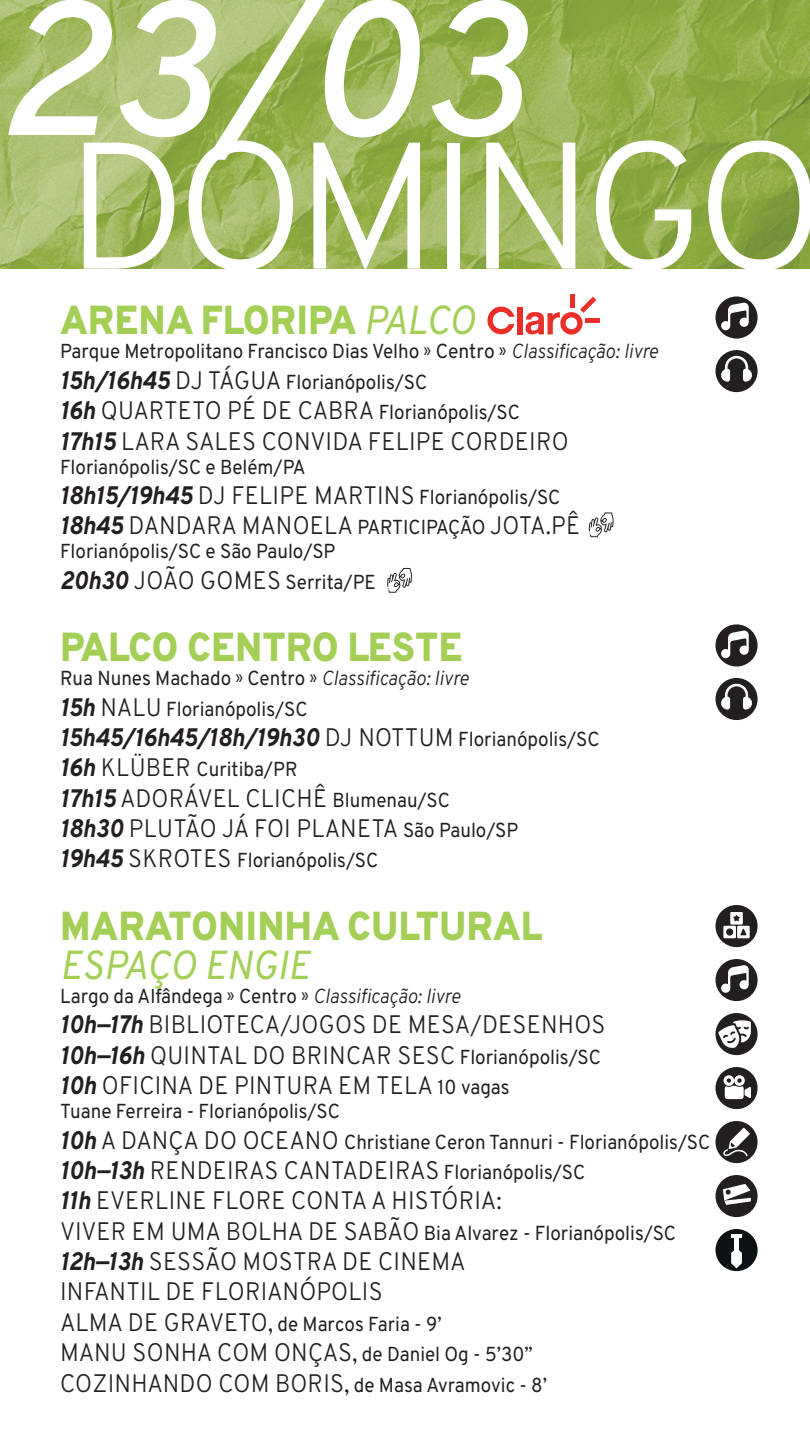
<style>
.page{position:relative;width:810px;height:1440px;background:#fff}
.page>*{position:absolute;margin:0;border:0;box-sizing:border-box;transform-origin:0 0}
.t1{font:italic 600 190.43px "Overpass";color:#fff}
.t2{font:300 180px "Overpass";letter-spacing:-.06em;color:#fff}
.t3{font:800 40.5px "Overpass";color:#a3cf57;scale:.93 1}
.t4{font:italic 40.5px "Overpass";letter-spacing:.01em;color:#a3cf57;scale:.93 1}
.t5{font:300 25.35px/30.4px "Overpass";letter-spacing:.01em;color:#231f20;scale:.93 1}
.t6{font:italic 800 25.35px "Overpass";color:#231f20;scale:.93 1}
.t7{font:300 25.35px "Overpass";letter-spacing:-.01em;color:#231f20;scale:.93 1}
.t8{font:20.25px/30.4px "Overpass";color:#231f20;scale:.93 1}
.s1{font-weight:400;font-style:italic}
.s2{font-size:15px}
.s3{font-weight:300;font-style:italic}
.s4{font-weight:800;font-style:italic;font-size:25.35px}
.s5{font-weight:300;font-size:25.35px}
.s6{font-weight:800;font-style:italic}
.s7{font-weight:400;font-size:20.25px}
.s8{font-weight:300;font-style:normal}
.s9{font-weight:400;font-style:normal;font-size:20.25px}
</style>
<div class="page">
<img style="left:0;top:0;width:810px;height:268px">
<svg style="left:488px;top:307px;width:26px;height:27px"></svg>
<div style="left:517px;top:307px;width:5px;height:27px;background:#ea2f29"></div>
<svg style="left:526px;top:297px;width:70px;height:38px"></svg>
<hr style="left:570px;top:294px;width:4px;height:14px;background:#ea2f29">
<div style="left:586px;top:318px;width:14px;height:5px;background:#ea2f29"></div>
<div style="left:715px;top:1175px;width:43px;height:42px;background:#231f20;border-radius:50%"></div>
<svg style="left:723px;top:1184px;width:28px;height:21px"></svg>
<div style="left:715px;top:1229px;width:43px;height:42px;background:#0d1214;border-radius:50%"></div>
<svg style="left:731px;top:1250px;width:11px;height:18px"></svg>
<div style="left:734px;top:1236px;width:5px;height:18px;background:#fff"></div>
<svg style="left:731px;top:1234px;width:11px;height:3px"></svg>
<div style="left:715px;top:350px;width:43px;height:42px;background:#231f20;border-radius:50%"></div>
<svg style="left:720px;top:356px;width:32px;height:26px"></svg>
<div style="left:715px;top:678px;width:43px;height:42px;background:#231f20;border-radius:50%"></div>
<svg style="left:720px;top:684px;width:32px;height:26px"></svg>
<div style="left:715px;top:297px;width:43px;height:42px;background:#231f20;border-radius:50%"></div>
<svg style="left:721px;top:302px;width:28px;height:28px"></svg>
<div style="left:715px;top:624px;width:43px;height:43px;background:#231f20;border-radius:50%"></div>
<svg style="left:721px;top:630px;width:28px;height:28px"></svg>
<div style="left:716px;top:1121px;width:42px;height:42px;background:#231f20;border-radius:50%"></div>
<svg style="left:723px;top:1128px;width:27px;height:29px"></svg>
<div style="left:715px;top:1067px;width:43px;height:42px;background:#231f20;border-radius:50%"></div>
<svg style="left:724px;top:1075px;width:27px;height:24px"></svg>
<div style="left:715px;top:959px;width:43px;height:42px;background:#231f20;border-radius:50%"></div>
<svg style="left:721px;top:965px;width:28px;height:28px"></svg>
<div style="left:715px;top:1013px;width:43px;height:42px;background:#231f20;border-radius:50%"></div>
<svg style="left:718px;top:1020px;width:33px;height:29px"></svg>
<div style="left:715px;top:905px;width:43px;height:42px;background:#231f20;border-radius:50%"></div>
<svg style="left:723px;top:912px;width:27px;height:26px"></svg>
<svg style="left:589px;top:512px;width:25px;height:25px"></svg>
<svg style="left:387px;top:568px;width:25px;height:25px"></svg>
<h1 class="t1" style="left:-3px;top:-49px;width:530px">23/03</h1>
<h2 class="t2" style="left:65px;top:97px;width:762px">DOMINGO</h2>
<h3 class="t3" style="left:60px;top:295px;width:448px">ARENA FLORIPA <span class="s1">PALCO</span></h3>
<p class="t8" style="left:60px;top:336px;width:645px">Parque Metropolitano Francisco Dias Velho <span class="s2">»</span> Centro <span class="s2">»</span> <span class="s3">Classificação: livre<br></span><span class="s4">15h/16h45</span> <span class="s5">DJ TÁGUA</span> Florianópolis/SC</p>
<p class="t5" style="left:60px;top:395px;width:548px"><span class="s6">16h</span> QUARTETO PÉ DE CABRA <span class="s7">Florianópolis/SC<br></span><span class="s6">17h15</span> LARA SALES CONVIDA FELIPE CORDEIRO</p>
<p class="t8" style="left:60px;top:451px;width:540px">Florianópolis/SC e Belém/PA<br><span class="s4">18h15/19h45</span> <span class="s5">DJ FELIPE MARTINS</span> Florianópolis/SC</p>
<p class="t7" style="left:60px;top:510px;width:561px"><span class="s6">18h45</span> DANDARA MANOELA <span class="s7">PARTICIPAÇÃO</span> JOTA.PÊ</p>
<p class="t8" style="left:60px;top:536px;width:341px">Florianópolis/SC e São Paulo/SP<br><span class="s4">20h30</span> <span class="s5">JOÃO GOMES</span> Serrita/PE</p>
<h3 class="t3" style="left:60px;top:622px;width:434px">PALCO CENTRO LESTE</h3>
<p class="t8" style="left:60px;top:663px;width:441px">Rua Nunes Machado <span class="s2">»</span> Centro <span class="s2">»</span> <span class="s3">Classificação: livre<br></span><span class="s4">15h</span> <span class="s5">NALU</span> Florianópolis/SC</p>
<p class="t6" style="left:60px;top:720px;width:582px">15h45/16h45/18h/19h30 <span class="s8">DJ NOTTUM</span> <span class="s9">Florianópolis/SC</span></p>
<p class="t8" style="left:60px;top:754px;width:257px"><span class="s4">16h</span> <span class="s5">KLÜBER</span> Curitiba/PR</p>
<p class="t5" style="left:60px;top:783px;width:494px"><span class="s6">17h15</span> ADORÁVEL CLICHÊ <span class="s7">Blumenau/SC<br></span><span class="s6">18h30</span> PLUTÃO JÁ FOI PLANETA <span class="s7">São Paulo/SP</span></p>
<p class="t8" style="left:60px;top:845px;width:344px"><span class="s4">19h45</span> <span class="s5">SKROTES</span> Florianópolis/SC</p>
<h3 class="t3" style="left:60px;top:901px;width:519px">MARATONINHA CULTURAL</h3>
<h3 class="t4" style="left:60px;top:940px;width:270px">ESPAÇO ENGIE</h3>
<p class="t8" style="left:60px;top:981px;width:432px">Largo da Alfândega <span class="s2">»</span> Centro <span class="s2">»</span> <span class="s3">Classificação: livre</span></p>
<p class="t5" style="left:60px;top:1010px;width:588px"><span class="s6">10h—17h</span> BIBLIOTECA/JOGOS DE MESA/DESENHOS<br><span class="s6">10h—16h</span> QUINTAL DO BRINCAR SESC <span class="s7">Florianópolis/SC<br></span><span class="s6">10h</span> OFICINA DE PINTURA EM TELA <span class="s7">10 vagas</span></p>
<p class="t8" style="left:60px;top:1096px;width:701px">Tuane Ferreira - Florianópolis/SC<br><span class="s4">10h</span> <span class="s5">A DANÇA DO OCEANO</span> Christiane Ceron Tannuri - Florianópolis/SC</p>
<p class="t5" style="left:60px;top:1155px;width:566px"><span class="s6">10h—13h</span> RENDEIRAS CANTADEIRAS <span class="s7">Florianópolis/SC<br></span><span class="s6">11h</span> EVERLINE FLORE CONTA A HISTÓRIA:</p>
<p class="t8" style="left:60px;top:1218px;width:664px"><span class="s5">VIVER EM UMA BOLHA DE SABÃO</span> Bia Alvarez - Florianópolis/SC</p>
<p class="t5" style="left:60px;top:1246px;width:438px"><span class="s6">12h—13h</span> SESSÃO MOSTRA DE CINEMA<br>INFANTIL DE FLORIANÓPOLIS</p>
<p class="t8" style="left:60px;top:1309px;width:412px"><span class="s5">ALMA DE GRAVETO,</span> de Marcos Faria - 9’</p>
<p class="t5" style="left:60px;top:1337px;width:525px">MANU SONHA COM ONÇAS, <span class="s7">de Daniel Og - 5’30”<br></span>COZINHANDO COM BORIS, <span class="s7">de Masa Avramovic - 8’</span></p>
</div>
